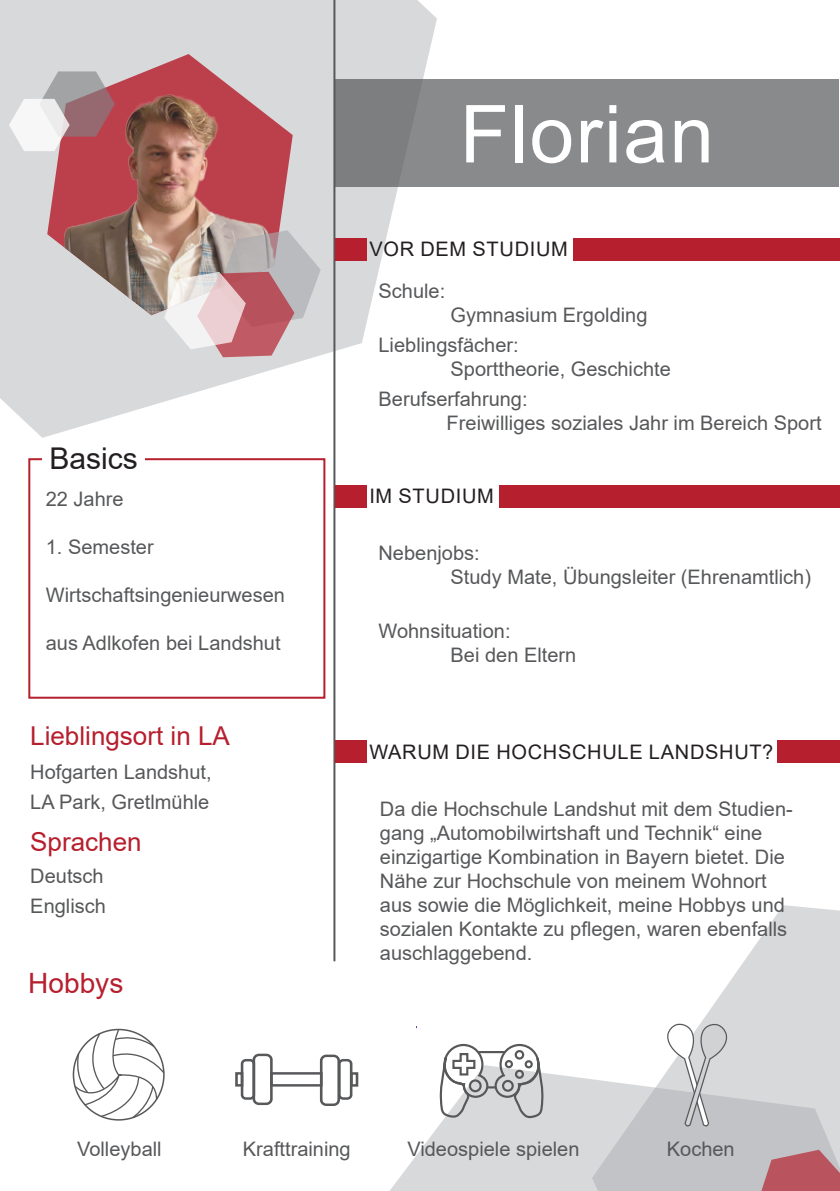
<style>
.page{position:relative;width:840px;height:1191px;background:#fff}
.page>*{position:absolute;margin:0;border:0;box-sizing:border-box;transform-origin:0 0}
.Absatzformat_1{font:80px "Arial";letter-spacing:.02em;color:#fff}
.Absatzformat_1-2{font:30px "Arial";color:#231f20}
.Absatzformat_1-3{font:28px "Arial";color:#b61f2d}
.Absatzformat_1-4{font:26px "Arial";color:#b61f2d}
.Absatzformat_1-5{font:20px/24px "Arial";color:#57585a}
.Absatzformat_2{font:20px "Arial";letter-spacing:.035em;color:#231f20}
</style>
<div class="page">
<svg style="left:702px;top:905px;width:137px;height:160px;fill:#d8d9da"></svg>
<svg style="left:283px;top:1065px;width:556px;height:126px"></svg>
<svg style="left:756px;top:1149px;width:83px;height:42px;background:#bb737c"></svg>
<div style="left:28px;top:458px;width:297px;height:240px;border:2px solid #b61f2d"></div>
<div style="left:499px;top:485px;width:340px;height:22px;background:#b61f2d"></div>
<div style="left:777px;top:740px;width:62px;height:22px;background:#b61f2d"></div>
<div style="left:42px;top:447px;width:103px;height:22px;background:#fff"></div>
<svg style="left:0;top:0;width:437px;height:438px;fill:#d8d9da"></svg>
<img style="left:47px;top:54px;width:245px;height:261px">
<svg style="left:9px;top:71px;width:106px;height:80px"></svg>
<svg style="left:164px;top:230px;width:156px;height:127px;background:#caaeaf"></svg>
<hr style="left:333px;top:0;width:2px;height:961px;background:#57585a">
<div style="left:334px;top:79px;width:504px;height:108px;background:#898a8b"></div>
<div style="left:573px;top:239px;width:266px;height:22px;background:#b61f2d"></div>
<div style="left:335px;top:239px;width:31px;height:22px;background:#b61f2d"></div>
<div style="left:335px;top:485px;width:31px;height:22px;background:#b61f2d"></div>
<div style="left:335px;top:740px;width:31px;height:22px;background:#b61f2d"></div>
<svg style="left:74px;top:1028px;width:91px;height:91px"></svg>
<svg style="left:664px;top:1022px;width:63px;height:107px"></svg>
<svg style="left:438px;top:1043px;width:106px;height:76px"></svg>
<div style="left:270px;top:1072px;width:52px;height:14px;border:3px solid #57585a"></div>
<div style="left:350px;top:1072px;width:8px;height:14px;border:3px solid #57585a"></div>
<div style="left:235px;top:1072px;width:8px;height:14px;border:3px solid #57585a"></div>
<div style="left:320px;top:1054px;width:20px;height:52px;border:3px solid #57585a;border-radius:5px"></div>
<div style="left:252px;top:1053px;width:20px;height:52px;border:3px solid #57585a;border-radius:5px"></div>
<div style="left:338px;top:1059px;width:14px;height:40px;border:3px solid #57585a;border-radius:4px"></div>
<div style="left:241px;top:1059px;width:14px;height:40px;border:3px solid #57585a;border-radius:4px"></div>
<p class="Absatzformat_1" style="left:459px;top:79px;width:256px">Florian</p>
<p class="Absatzformat_2" style="left:369px;top:235px;width:200px">VOR DEM STUDIUM</p>
<p class="Absatzformat_1-5" style="left:378px;top:279px;width:68px">Schule:</p>
<p class="Absatzformat_1-2" style="left:49px;top:438px;width:90px">Basics</p>
<p class="Absatzformat_1-5" style="left:46px;top:487px;width:79px">22 Jahre</p>
<p class="Absatzformat_1-5" style="left:46px;top:535px;width:109px">1. Semester</p>
<p class="Absatzformat_1-5" style="left:46px;top:583px;width:240px">Wirtschaftsingenieurwesen</p>
<p class="Absatzformat_1-5" style="left:46px;top:631px;width:236px">aus Adlkofen bei Landshut</p>
<p class="Absatzformat_1-4" style="left:30px;top:718px;width:201px">Lieblingsort in LA</p>
<p class="Absatzformat_1-5" style="left:30px;top:760px;width:183px">Hofgarten Landshut,</p>
<p class="Absatzformat_1-5" style="left:30px;top:790px;width:180px">LA Park, Gretlmühle</p>
<p class="Absatzformat_1-4" style="left:30px;top:824px;width:113px">Sprachen</p>
<p class="Absatzformat_1-5" style="left:30px;top:863px;width:75px">Deutsch</p>
<p class="Absatzformat_1-5" style="left:30px;top:893px;width:77px">Englisch</p>
<p class="Absatzformat_1-3" style="left:28px;top:964px;width:96px">Hobbys</p>
<p class="Absatzformat_1-5" style="left:450px;top:303px;width:198px">Gymnasium Ergolding</p>
<p class="Absatzformat_1-5" style="left:378px;top:333px;width:142px">Lieblingsfächer:</p>
<p class="Absatzformat_1-5" style="left:450px;top:357px;width:222px">Sporttheorie, Geschichte</p>
<p class="Absatzformat_1-5" style="left:378px;top:387px;width:150px">Berufserfahrung:</p>
<p class="Absatzformat_1-5" style="left:446px;top:411px;width:376px">Freiwilliges soziales Jahr im Bereich Sport</p>
<p class="Absatzformat_2" style="left:369px;top:482px;width:126px">IM STUDIUM</p>
<p class="Absatzformat_1-5" style="left:378px;top:541px;width:103px">Nebenjobs:</p>
<p class="Absatzformat_1-5" style="left:450px;top:565px;width:362px">Study Mate, Übungsleiter (Ehrenamtlich)</p>
<p class="Absatzformat_1-5" style="left:378px;top:619px;width:133px">Wohnsituation:</p>
<p class="Absatzformat_1-5" style="left:450px;top:643px;width:127px">Bei den Eltern</p>
<p class="Absatzformat_2" style="left:369px;top:738px;width:405px">WARUM DIE HOCHSCHULE LANDSHUT?</p>
<p class="Absatzformat_1-5" style="left:380px;top:796px;width:414px">Da die Hochschule Landshut mit dem Studien&shy;gang „Automobilwirtshaft und Technik“ eine einzigartige Kombination in Bayern bietet. Die Nähe zur Hochschule von meinem Wohnort aus sowie die Möglichkeit, meine Hobbys und sozialen Kontakte zu pflegen, waren ebenfalls auschlaggebend.</p>
<p class="Absatzformat_1-5" style="left:77px;top:1136px;width:86px">Volleyball</p>
<p class="Absatzformat_1-5" style="left:243px;top:1137px;width:109px">Krafttraining</p>
<p class="Absatzformat_1-5" style="left:407px;top:1136px;width:173px">Videospiele spielen</p>
<p class="Absatzformat_1-5" style="left:666px;top:1136px;width:69px">Kochen</p>
</div>
